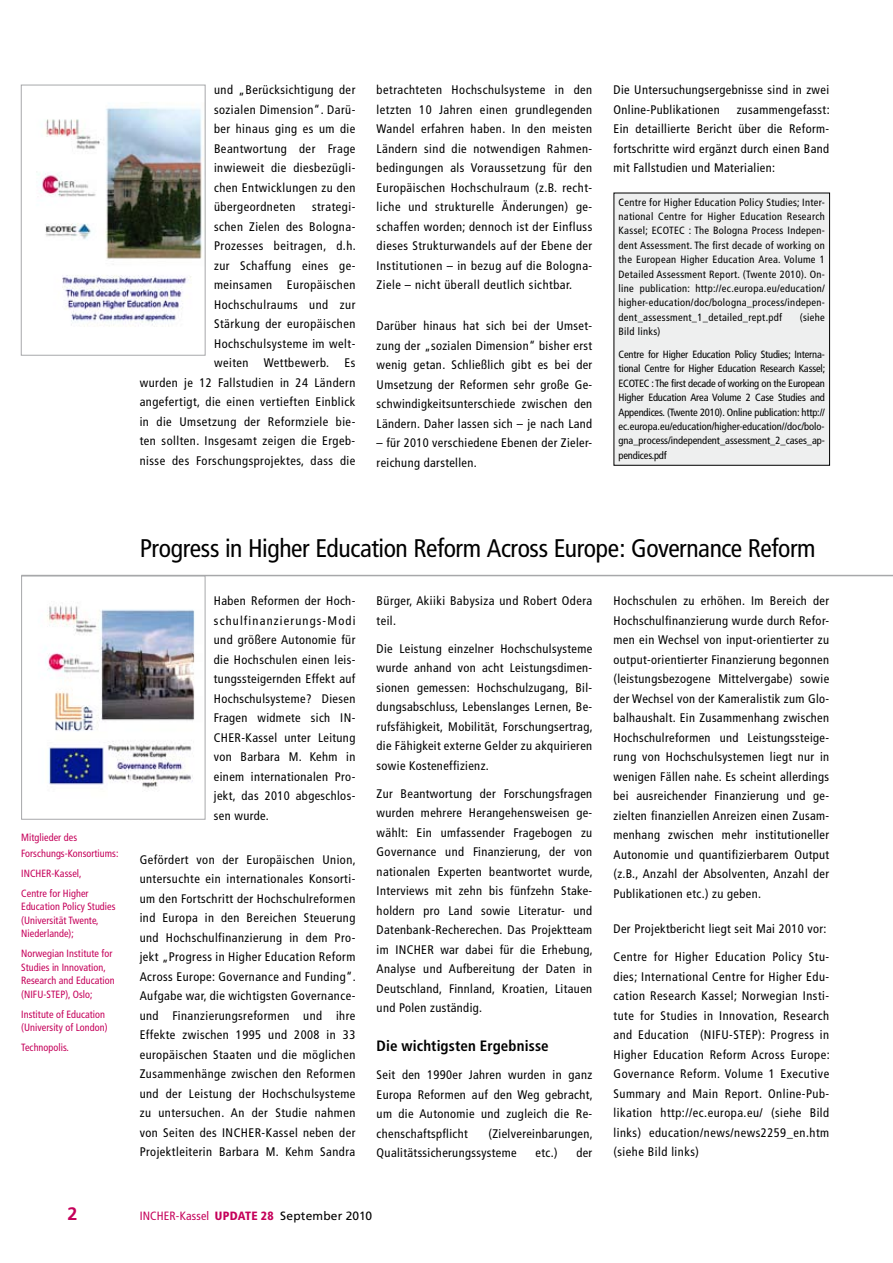
<style>
.page{position:relative;width:893px;height:1263px;background:#fff}
.page>*{position:absolute;margin:0;border:0;box-sizing:border-box;transform-origin:0 0}
.t1{font:condensed 25.5px "Frutiger";letter-spacing:-.015em;color:#000}
.t2{font:700 18px "Frutiger";color:#c5005a}
.t3{font:700 condensed 15px "Frutiger";letter-spacing:.01em;color:#000}
.t4{font:condensed 12.45px/19.5px "Frutiger";letter-spacing:.035em;color:#000;text-align:justify}
.t5{font:condensed 12px "Frutiger";letter-spacing:.015em;color:#c5005a}
.t6{font:condensed 10.5px/14.4px "Frutiger";letter-spacing:-.005em;color:#000;text-align:justify}
.t7{font:condensed 10.5px/13.5px "Frutiger";letter-spacing:.005em;color:#c5005a}
.s1{font-weight:900}
.s2{font-stretch:normal;color:#000}
</style>
<div class="page">
<img style="left:45px;top:605px;width:150px;height:183px">
<div style="left:21px;top:575px;width:184px;height:244px;border:1px solid #a7a8aa"></div>
<img style="left:38px;top:107px;width:166px;height:220px">
<div style="left:21px;top:85px;width:185px;height:271px;border:1px solid #a7a8aa"></div>
<div style="left:614px;top:193px;width:216px;height:272px;background:#eeefef"></div>
<div style="left:613px;top:193px;width:217px;height:273px;border:1px solid #000"></div>
<hr style="left:21px;top:575px;width:872px;height:1px;background:#a7a8aa">
<p class="t4" style="left:214px;top:80px;width:143px">und „Berücksichtigung der sozialen Dimension“. Darü&shy;ber hinaus ging es um die Beantwortung der Frage inwieweit die diesbezügli&shy;chen Entwicklungen zu den übergeordneten</p>
<p class="t4" style="left:140px;top:197px;width:218px;text-align:right">strategi-<br>schen Zielen des Bologna-<br>Prozesses beitragen, d.h.<br>zur Schaffung eines ge-<br>meinsamen Europäischen<br>Hochschulraums und zur<br>Stärkung der europäischen<br>Hochschulsysteme im welt-<br>weiten Wettbewerb. Es<br>wurden je 12 Fallstudien in 24 Ländern angefertigt, die einen vertieften Einblick in die Umsetzung der Reformziele bie&shy;ten sollten. Insgesamt zeigen die Ergeb&shy;nisse des Forschungsprojektes, dass die</p>
<p class="t4" style="left:377px;top:80px;width:217px">betrachteten Hochschulsysteme in den letzten 10 Jahren einen grundlegenden Wandel erfahren haben. In den meisten Ländern sind die notwendigen Rahmen&shy;bedingungen als Voraussetzung für den Europäischen Hochschulraum (z.B. recht&shy;liche und strukturelle Änderungen) ge&shy;schaffen worden; dennoch ist der Einfluss dieses Strukturwandels auf der Ebene der Institutionen – in bezug auf die Bologna-Ziele – nicht überall deutlich sichtbar.</p>
<p class="t4" style="left:377px;top:316px;width:217px">Darüber hinaus hat sich bei der Umset&shy;zung der „sozialen Dimension“ bisher erst wenig getan. Schließlich gibt es bei der Umsetzung der Reformen sehr große Ge&shy;schwindigkeitsunterschiede zwischen den Ländern. Daher lassen sich – je nach Land</p>
<p class="t4" style="left:377px;top:433px;width:217px">– für 2010 verschiedene Ebenen der Zieler&shy;reichung darstellen.</p>
<p class="t4" style="left:613px;top:80px;width:217px">Die Untersuchungsergebnisse sind in zwei<br>Online-Publikationen</p>
<p class="t4" style="left:613px;top:100px;width:218px;text-indent:123px">zusammengefasst:<br>Ein detaillierte Bericht über die Reform&shy;fortschritte wird ergänzt durch einen Band mit Fallstudien und Materialien:</p>
<p class="t6" style="left:619px;top:195px;width:208px">Centre for Higher Education Policy Studies; Inter&shy;national Centre for Higher Education Research Kassel; ECOTEC : The Bologna Process Indepen&shy;dent Assessment. The first decade of working on the European Higher Education Area. Volume 1<br>Detailed Assessment Report. (Twente 2010). On&shy;line publication: http://ec.europa.eu/education/ higher-education/doc/bologna_process/indepen&shy;dent_assessment_1_detailed_rept.pdf</p>
<p class="t6" style="left:800px;top:310px;width:27px">(siehe</p>
<p class="t6" style="left:619px;top:320px;width:208px;line-height:23px">Bild links)<br>Centre for Higher Education Policy Studies; Interna-</p>
<p class="t6" style="left:619px;top:362px;width:208px">tional Centre for Higher Education Research Kassel; ECOTEC : The first decade of working on the European Higher Education Area Volume 2 Case Studies and Appendices. (Twente 2010). Online publication: http:// ec.europa.eu/education/higher-education//doc/bolo&shy;gna_process/independent_assessment_2_cases_ap&shy;pendices.pdf</p>
<p class="t7" style="left:21px;top:829px;width:99px;line-height:16.5px">Mitglieder des<br>Forschungs-Konsortiums:</p>
<p class="t7" style="left:21px;top:863px;width:69px;line-height:20px">INCHER-Kassel,<br>Centre for Higher</p>
<p class="t7" style="left:21px;top:900px;width:96px">Education Policy Studies (Universität Twente,<br>Niederlande);</p>
<p class="t7" style="left:21px;top:947px;width:95px">Norwegian Institute for<br>Studies in Innovation,<br>Research and Education (NIFU-STEP), Oslo;</p>
<p class="t7" style="left:21px;top:1007px;width:88px">Institute of Education (University of London)</p>
<p class="t7" style="left:21px;top:1041px;width:49px">Technopolis.</p>
<h1 class="t1" style="left:140px;top:533px;width:677px">Progress in Higher Education Reform Across Europe: Governance Reform</h1>
<p class="t4" style="left:214px;top:591px;width:143px">Haben Reformen der Hoch&shy;schulfinanzierungs-Modi und größere Autonomie für die Hochschulen einen leis&shy;tungssteigernden Effekt auf Hochschulsysteme? Diesen Fragen widmete sich IN-CHER-Kassel unter Leitung von Barbara M. Kehm in einem internationalen Pro&shy;jekt, das 2010 abgeschlos&shy;sen wurde.</p>
<p class="t4" style="left:140px;top:850px;width:218px">Gefördert von der Europäischen Union, untersuchte ein internationales Konsorti&shy;um den Fortschritt der Hochschulreformen ind Europa in den Bereichen Steuerung und Hochschulfinanzierung in dem Pro&shy;jekt „Progress in Higher Education Reform Across Europe: Governance and Funding“.<br>Aufgabe war, die wichtigsten Governance&shy;und Finanzierungsreformen und ihre Effekte zwischen 1995 und 2008 in 33 europäischen Staaten und die möglichen Zusammenhänge zwischen den Reformen und der Leistung der Hochschulsysteme zu untersuchen. An der Studie nahmen von Seiten des INCHER-Kassel neben der Projektleiterin Barbara M. Kehm Sandra</p>
<p class="t4" style="left:377px;top:591px;width:217px">Bürger, Akiiki Babysiza und Robert Odera teil.</p>
<p class="t4" style="left:377px;top:639px;width:218px">Die Leistung einzelner Hochschulsysteme wurde anhand von acht Leistungsdimen&shy;sionen gemessen: Hochschulzugang, Bil&shy;dungsabschluss, Lebenslanges Lernen, Be&shy;rufsfähigkeit, Mobilität, Forschungsertrag, die Fähigkeit externe Gelder zu akquirieren sowie Kosteneffizienz.</p>
<p class="t4" style="left:377px;top:784px;width:218px">Zur Beantwortung der Forschungsfragen wurden mehrere Herangehensweisen ge&shy;wählt: Ein umfassender Fragebogen zu Governance und Finanzierung, der von nationalen Experten beantwortet wurde, Interviews mit zehn bis fünfzehn Stake&shy;holdern pro Land sowie Literatur- und Datenbank-Recherechen. Das Projektteam im INCHER war dabei für die Erhebung, Analyse und Aufbereitung der Daten in Deutschland, Finnland, Kroatien, Litauen und Polen zuständig.</p>
<p class="t3" style="left:377px;top:1037px;width:174px">Die wichtigsten Ergebnisse</p>
<p class="t4" style="left:377px;top:1065px;width:218px">Seit den 1990er Jahren wurden in ganz Europa Reformen auf den Weg gebracht, um die Autonomie und zugleich die Re&shy;chenschaftspflicht</p>
<p class="t4" style="left:377px;top:1123px;width:218px;text-indent:112px">(Zielvereinbarungen,<br>Qualitätssicherungssysteme</p>
<p class="t4" style="left:535px;top:1143px;width:23px">etc.)</p>
<p class="t4" style="left:576px;top:1143px;width:17px">der</p>
<p class="t4" style="left:613px;top:591px;width:217px">Hochschulen zu erhöhen. Im Bereich der Hochschulfinanzierung wurde durch Refor&shy;men ein Wechsel von input-orientierter zu output-orientierter Finanzierung begonnen (leistungsbezogene Mittelvergabe) sowie der Wechsel von der Kameralistik zum Glo&shy;balhaushalt. Ein Zusammenhang zwischen Hochschulreformen und Leistungssteige&shy;rung von Hochschulsystemen liegt nur in wenigen Fällen nahe. Es scheint allerdings bei ausreichender Finanzierung und ge&shy;zielten finanziellen Anreizen einen Zusam&shy;menhang zwischen mehr institutioneller Autonomie und quantifizierbarem Output (z.B., Anzahl der Absolventen, Anzahl der Publikationen etc.) zu geben.</p>
<p class="t4" style="left:613px;top:919px;width:215px">Der Projektbericht liegt seit Mai 2010 vor:</p>
<p class="t4" style="left:613px;top:947px;width:218px">Centre for Higher Education Policy Stu&shy;dies; International Centre for Higher Edu&shy;cation Research Kassel; Norwegian Insti&shy;tute for Studies in Innovation, Research and Education (NIFU-STEP): Progress in Higher Education Reform Across Europe:<br>Governance Reform. Volume 1 Executive Summary and Main Report. Online-Pub&shy;likation http://ec.europa.eu/ (siehe Bild links) education/news/news2259_en.htm (siehe Bild links)</p>
<h2 class="t2" style="left:67px;top:1203px;width:12px">2</h2>
<p class="t5" style="left:140px;top:1209px;width:234px">INCHER-Kassel <span class="s1">UPDATE 28</span> <span class="s2">September 2010</span></p>
</div>
